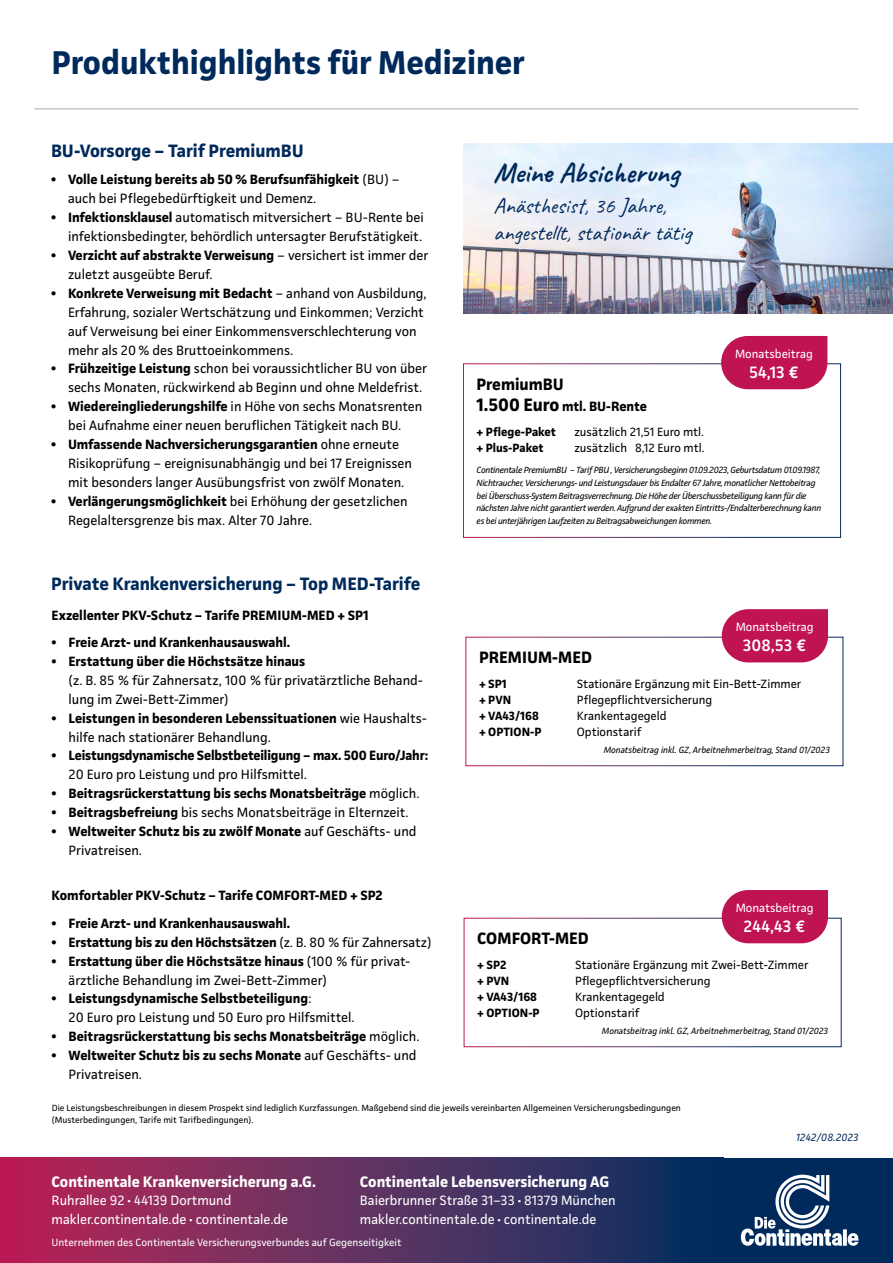
<style>
.page{position:relative;width:893px;height:1263px;background:#fff}
.page>*{position:absolute;margin:0;border:0;box-sizing:border-box;transform-origin:0 0}
.t1{font:700 33px "Continentale Pro";color:#002a5b}
.t2{font:700 28.5px "Caveat";color:#002a5b}
.t3{font:22.5px/27px "Caveat";color:#002a5b}
.t4{font:700 18px "Continentale Pro";color:#002a5b}
.t5{font:700 16.5px "Continentale Pro";color:#000}
.t6{font:600 16.5px "Continentale Pro";letter-spacing:.005em;color:#fff}
.t7{font:700 15.3px "Continentale Pro";color:#fff}
.t8{font:13.5px/18.9px "Continentale Pro";color:#000}
.t9{font:700 13.5px/18.9px "Continentale Pro";color:#000}
.t10{font:13.5px/18.9px "Continentale Pro";color:#fff}
.t11{font:12px "Continentale Pro";color:#000}
.t12{font:700 12px "Continentale Pro";color:#000}
.t13{font:12px "Continentale Pro";color:#fff}
.t14{font:10.5px "Continentale Pro";color:#fff}
.t15{font:italic 10.5px "Continentale Pro";letter-spacing:.015em;color:#002a5b}
.t16{font:italic 9px/12.6px "Continentale Pro";letter-spacing:-.025em;color:#000}
.t17{font:9px/12.6px "Continentale Pro";color:#000}
.t18{font:italic 9px "Continentale Pro";color:#000}
.s1{font-weight:400}
.s2{font-weight:700}
.s3{font-size:18px}
</style>
<div class="page">
<img style="left:464px;top:143px;width:429px;height:170px">
<div style="left:464px;top:918px;width:377px;height:129px;border:1px solid #fff"></div>
<svg style="left:722px;top:890px;width:106px;height:53px;background:#c3255f"></svg>
<div style="left:465px;top:637px;width:378px;height:129px;border:1px solid #fff"></div>
<svg style="left:722px;top:609px;width:106px;height:53px;background:#c4255f"></svg>
<div style="left:463px;top:363px;width:378px;height:175px;border:1px solid #fff"></div>
<svg style="left:721px;top:336px;width:106px;height:53px;background:#c4255f"></svg>
<hr style="left:34px;top:108px;width:824px;height:2px;background:#c5c6c6">
<div style="left:0;top:1158px;width:724px;height:105px;background:linear-gradient(to right,#bd2859,#033463)"></div>
<div style="left:724px;top:1158px;width:169px;height:105px;background:#002a5b"></div>
<svg style="left:741px;top:1175px;width:117px;height:71px"></svg>
<h1 class="t1" style="left:52px;top:43px;width:474px">Produkthighlights für Mediziner</h1>
<h3 class="t4" style="left:51px;top:140px;width:254px">BU-Vorsorge – Tarif PremiumBU</h3>
<p class="t9" style="left:68px;top:170px;width:333px;text-indent:-17px">• Volle Leistung bereits ab 50% Berufsunfähigkeit <span class="s1">(BU) – auch bei Pflegebedürftigkeit und Demenz.</span></p>
<p class="t8" style="left:51px;top:208px;width:374px;text-align:right"><span class="s2">• Infektionsklausel</span> automatisch mitversichert – BU-Rente bei infektionsbedingter, behördlich untersagter Berufstätigkeit.</p>
<p class="t8" style="left:68px;top:246px;width:362px;text-indent:-17px"><span class="s2">• Verzicht auf abstrakte Verweisung</span> – versichert ist immer der zuletzt ausgeübte Beruf.</p>
<p class="t8" style="left:68px;top:284px;width:360px;text-indent:-17px"><span class="s2">• Konkrete Verweisung mit Bedacht</span> – anhand von Ausbildung, Erfahrung, sozialer Wertschätzung und Einkommen; Verzicht auf Verweisung bei einer Einkommensverschlechterung von mehr als 20% des Bruttoeinkommens.</p>
<p class="t8" style="left:68px;top:359px;width:360px;text-indent:-17px"><span class="s2">• Frühzeitige Leistung</span> schon bei voraussichtlicher BU von über sechs Monaten, rückwirkend ab Beginn und ohne Meldefrist.</p>
<p class="t8" style="left:51px;top:397px;width:373px;text-align:center"><span class="s2">• Wiedereingliederungshilfe</span> in Höhe von sechs Monatsrenten bei Aufnahme einer neuen beruflichen Tätigkeit nach BU.</p>
<p class="t8" style="left:68px;top:435px;width:345px;text-indent:-17px"><span class="s2">• Umfassende Nachversicherungsgarantien</span> ohne erneute<br>Risikoprüfung – ereignisunabhängig und bei 17 Ereignissen mit besonders langer Ausübungsfrist von zwölf Monaten.</p>
<p class="t8" style="left:68px;top:491px;width:341px;text-indent:-17px"><span class="s2">• Verlängerungsmöglichkeit</span> bei Erhöhung der gesetzlichen<br>Regelaltersgrenze bis max. Alter 70 Jahre.</p>
<h3 class="t4" style="left:51px;top:573px;width:370px">Private Krankenversicherung – Top MED-Tarife</h3>
<p class="t9" style="left:52px;top:605px;width:319px">Exzellenter PKV-Schutz – Tarife PREMIUM-MED + SP1</p>
<p class="t9" style="left:52px;top:633px;width:240px">• Freie Arzt- und Krankenhausauswahl.</p>
<p class="t9" style="left:52px;top:651px;width:255px">• Erstattung über die Höchstsätze hinaus</p>
<p class="t8" style="left:69px;top:671px;width:356px">(z. B. 85 % für Zahnersatz, 100 % für privatärztliche Behand&shy;lung im Zwei-Bett-Zimmer)</p>
<p class="t8" style="left:69px;top:708px;width:360px;text-indent:-17px"><span class="s2">• Leistungen in besonderen Lebenssituationen</span> wie Haushalts&shy;hilfe nach stationärer Behandlung.</p>
<p class="t9" style="left:52px;top:746px;width:379px">• Leistungsdynamische Selbstbeteiligung – max. 500 Euro/Jahr:</p>
<p class="t8" style="left:69px;top:765px;width:240px">20 Euro pro Leistung und pro Hilfsmittel.</p>
<p class="t9" style="left:52px;top:784px;width:369px">• Beitragsrückerstattung bis sechs Monatsbeiträge <span class="s1">möglich.</span></p>
<p class="t8" style="left:52px;top:803px;width:359px"><span class="s2">• Beitragsbefreiung</span> bis sechs Monatsbeiträge in Elternzeit.</p>
<p class="t9" style="left:69px;top:822px;width:349px;text-indent:-17px">• Weltweiter Schutz bis zu zwölf Monate <span class="s1">auf Geschäfts- und<br>Privatreisen.</span></p>
<p class="t9" style="left:52px;top:886px;width:333px">Komfortabler PKV-Schutz – Tarife COMFORT-MED + SP2</p>
<p class="t9" style="left:52px;top:913px;width:240px">• Freie Arzt- und Krankenhausauswahl.</p>
<p class="t9" style="left:52px;top:932px;width:381px">• Erstattung bis zu den Höchstsätzen <span class="s1">(z. B. 80 % für Zahnersatz)</span></p>
<p class="t8" style="left:69px;top:951px;width:343px;text-indent:-17px"><span class="s2">• Erstattung über die Höchstsätze hinaus</span> (100 % für privat&shy;ärztliche Behandlung im Zwei-Bett-Zimmer)</p>
<p class="t8" style="left:69px;top:989px;width:288px;text-indent:-17px"><span class="s2">• Leistungsdynamische Selbstbeteiligung</span>:<br>20 Euro pro Leistung und 50 Euro pro Hilfsmittel.</p>
<p class="t9" style="left:52px;top:1027px;width:369px">• Beitragsrückerstattung bis sechs Monatsbeiträge <span class="s1">möglich.</span></p>
<p class="t9" style="left:69px;top:1046px;width:349px;text-indent:-17px">• Weltweiter Schutz bis zu sechs Monate <span class="s1">auf Geschäfts- und<br>Privatreisen.</span></p>
<h2 class="t2" style="left:494px;top:154px;width:187px">Meine Absicherung</h2>
<h3 class="t3" style="left:494px;top:192px;width:199px">Anästhesist, 36 Jahre, angestellt, stationär tätig</h3>
<p class="t13" style="left:735px;top:347px;width:79px">Monatsbeitrag</p>
<p class="t6" style="left:749px;top:362px;width:52px">54,13 €</p>
<p class="t5" style="left:477px;top:374px;width:89px">PremiumBU</p>
<p class="t9" style="left:477px;top:397px;width:172px"><span class="s3">1.500 Euro</span> mtl. BU-Rente</p>
<p class="t12" style="left:477px;top:424px;width:81px">+ Pflege-Paket</p>
<p class="t11" style="left:574px;top:425px;width:131px">zusätzlich 21,51 Euro mtl.</p>
<p class="t12" style="left:477px;top:441px;width:68px">+ Plus-Paket</p>
<p class="t11" style="left:574px;top:441px;width:132px">zusätzlich 8,12 Euro mtl.</p>
<p class="t16" style="left:477px;top:464px;width:346px">Continentale PremiumBU – Tarif PBU , Versicherungsbeginn 01.09.2023, Geburtsdatum 01.09.1987, Nichtraucher, Versicherungs- und Leistungsdauer bis Endalter 67 Jahre, monatlicher Nettobeitrag bei Überschuss-System Beitragsverrechnung. Die Höhe der Überschussbeteiligung kann für die nächsten Jahre nicht garantiert werden. Aufgrund der exakten Eintritts-/Endalterberechnung kann es bei unterjährigen Laufzeiten zu Beitragsabweichungen kommen.</p>
<p class="t13" style="left:736px;top:620px;width:79px">Monatsbeitrag</p>
<p class="t6" style="left:743px;top:635px;width:65px">308,53 €</p>
<p class="t5" style="left:479px;top:647px;width:115px">PREMIUM-MED</p>
<p class="t12" style="left:479px;top:676px;width:29px">+ SP1</p>
<p class="t11" style="left:577px;top:676px;width:226px">Stationäre Ergänzung mit Ein-Bett-Zimmer</p>
<p class="t12" style="left:479px;top:692px;width:34px">+ PVN</p>
<p class="t11" style="left:577px;top:693px;width:137px">Pflegepflichtversicherung</p>
<p class="t12" style="left:479px;top:709px;width:61px">+ VA43/168</p>
<p class="t11" style="left:577px;top:709px;width:91px">Krankentagegeld</p>
<p class="t12" style="left:479px;top:725px;width:64px">+ OPTION-P</p>
<p class="t11" style="left:577px;top:725px;width:66px">Optionstarif</p>
<p class="t18" style="left:604px;top:744px;width:228px">Monatsbeitrag inkl. GZ, Arbeitnehmerbeitrag, Stand 01/2023</p>
<p class="t13" style="left:736px;top:901px;width:79px">Monatsbeitrag</p>
<p class="t6" style="left:744px;top:916px;width:64px">244,43 €</p>
<p class="t5" style="left:477px;top:928px;width:113px">COMFORT-MED</p>
<p class="t12" style="left:477px;top:957px;width:31px">+ SP2</p>
<p class="t11" style="left:575px;top:957px;width:235px">Stationäre Ergänzung mit Zwei-Bett-Zimmer</p>
<p class="t12" style="left:477px;top:973px;width:34px">+ PVN</p>
<p class="t11" style="left:575px;top:974px;width:137px">Pflegepflichtversicherung</p>
<p class="t12" style="left:477px;top:990px;width:61px">+ VA43/168</p>
<p class="t11" style="left:575px;top:990px;width:91px">Krankentagegeld</p>
<p class="t12" style="left:477px;top:1006px;width:64px">+ OPTION-P</p>
<p class="t11" style="left:575px;top:1006px;width:66px">Optionstarif</p>
<p class="t18" style="left:602px;top:1025px;width:228px">Monatsbeitrag inkl. GZ, Arbeitnehmerbeitrag, Stand 01/2023</p>
<p class="t17" style="left:52px;top:1101px;width:631px">Die Leistungsbeschreibungen in diesem Prospekt sind lediglich Kurzfassungen. Maßgebend sind die jeweils vereinbarten Allgemeinen Versicherungsbedingungen (Musterbedingungen, Tarife mit Tarifbedingungen).</p>
<p class="t7" style="left:52px;top:1172px;width:266px">Continentale Krankenversicherung a.G.</p>
<p class="t10" style="left:52px;top:1191px;width:238px">Ruhrallee 92 <span class="s2">·</span> 44139 Dortmund makler.continentale.de <span class="s2">·</span> continentale.de</p>
<p class="t7" style="left:360px;top:1172px;width:251px">Continentale Lebensversicherung AG</p>
<p class="t10" style="left:360px;top:1191px;width:257px">Baierbrunner Straße 31–33 <span class="s2">·</span> 81379 München makler.continentale.de <span class="s2">·</span> continentale.de</p>
<p class="t14" style="left:52px;top:1236px;width:351px">Unternehmen des Continentale Versicherungsverbundes auf Gegenseitigkeit</p>
<p class="t15" style="left:796px;top:1131px;width:64px">1242/08.2023</p>
</div>
